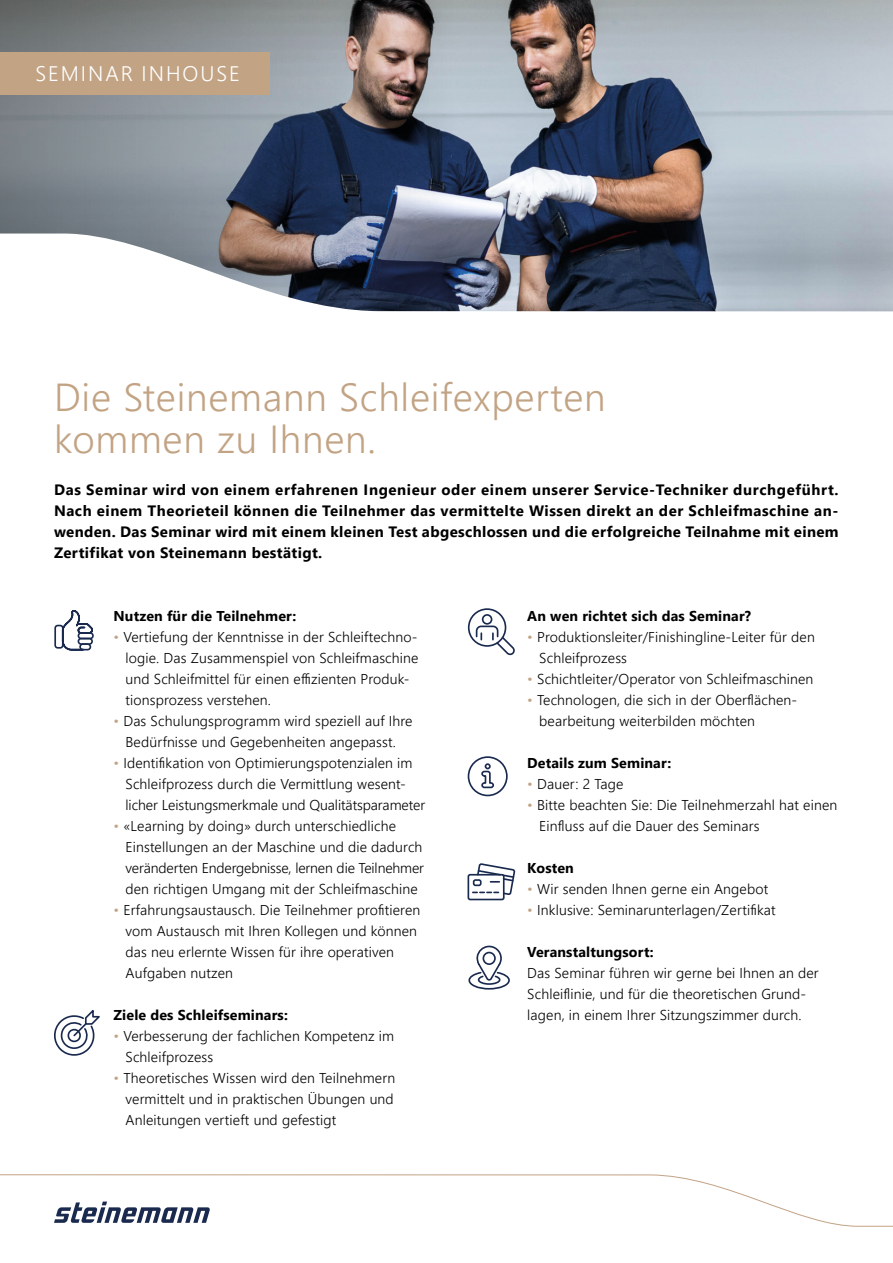
<style>
.page{position:relative;width:893px;height:1263px;background:#fff}
.page>*{position:absolute;margin:0;border:0;box-sizing:border-box;transform-origin:0 0}
.t1{font:300 39px/42px "Segoe UI";letter-spacing:.02em;color:#c2a384}
.t2{font:300 21px "Segoe UI";letter-spacing:.095em;color:#fff}
.t3{font:700 15px/21px "Segoe UI";letter-spacing:.035em;color:#000}
.t4{font:300 14.25px/21px "Segoe UI";letter-spacing:.01em;color:#000}
.t5{font:700 14.25px "Segoe UI";letter-spacing:.01em;color:#000}
.s1{color:#c2a384}
</style>
<div class="page">
<img style="left:454px;top:0;width:439px;height:233px">
<svg style="left:0;top:0;width:454px;height:233px;background:#737982"></svg>
<div style="left:0;top:52px;width:270px;height:43px;background:#c2a384"></div>
<svg style="left:0;top:233px;width:893px;height:79px"></svg>
<svg style="left:0;top:1174px;width:893px;height:53px"></svg>
<div style="left:468px;top:608px;width:38px;height:39px;border:2px solid #1a2a4f;border-radius:50%"></div>
<svg style="left:475px;top:625px;width:40px;height:31px"></svg>
<div style="left:482px;top:614px;width:10px;height:11px;border:2px solid #1a2a4f;border-radius:50%"></div>
<svg style="left:54px;top:1010px;width:46px;height:46px"></svg>
<div style="left:468px;top:756px;width:40px;height:40px;border:2px solid #1a2a4f;border-radius:50%"></div>
<svg style="left:481px;top:763px;width:13px;height:26px"></svg>
<div style="left:467px;top:874px;width:38px;height:26px;border:2px solid #1a2a4f;border-radius:2px"></div>
<svg style="left:473px;top:863px;width:43px;height:33px"></svg>
<svg style="left:468px;top:946px;width:42px;height:44px"></svg>
<div style="left:482px;top:952px;width:14px;height:13px;border:2px solid #1a2a4f;border-radius:50%"></div>
<div style="left:54px;top:625px;width:10px;height:24px;border:2px solid #1a2a4f;border-radius:3px"></div>
<svg style="left:61px;top:610px;width:32px;height:41px"></svg>
<div style="left:78px;top:632px;width:16px;height:7px;border:2px solid #1a2a4f;border-radius:3px"></div>
<div style="left:78px;top:638px;width:15px;height:7px;border:2px solid #1a2a4f;border-radius:3px"></div>
<div style="left:79px;top:643px;width:12px;height:7px;border:2px solid #1a2a4f;border-radius:3px"></div>
<h2 class="t2" style="left:35px;top:53px;width:206px">SEMINAR INHOUSE</h2>
<h1 class="t1" style="left:54px;top:372px;width:553px">Die Steinemann Schleifexperten kommen zu Ihnen.</h1>
<p class="t3" style="left:54px;top:478px;width:786px">Das Seminar wird von einem erfahrenen Ingenieur oder einem unserer Service-Techniker durchgeführt.<br>Nach einem Theorieteil können die Teilnehmer das vermittelte Wissen direkt an der Schleifmaschine an&shy;wenden. Das Seminar wird mit einem kleinen Test abgeschlossen und die erfolgreiche Teilnahme mit einem Zertifikat von Steinemann bestätigt.</p>
<p class="t5" style="left:114px;top:603px;width:184px">Nutzen für die Teilnehmer:</p>
<p class="t4" style="left:126px;top:625px;width:294px;text-indent:-12px"><span class="s1">•</span> Vertiefung der Kenntnisse in der Schleiftechno&shy;logie. Das Zusammenspiel von Schleifmaschine und Schleifmittel für einen effizienten Produk&shy;tionsprozess verstehen.</p>
<p class="t4" style="left:114px;top:709px;width:300px;text-align:center"><span class="s1">•</span> Das Schulungsprogramm wird speziell auf Ihre<br>Bedürfnisse und Gegebenheiten angepasst.</p>
<p class="t4" style="left:126px;top:751px;width:301px;text-indent:-12px"><span class="s1">•</span> Identifikation von Optimierungspotenzialen im<br>Schleifprozess durch die Vermittlung wesent&shy;licher Leistungsmerkmale und Qualitätsparameter</p>
<p class="t4" style="left:126px;top:814px;width:300px;text-indent:-12px"><span class="s1">•</span> «Learning by doing» durch unterschiedliche Einstellungen an der Maschine und die dadurch veränderten Endergebnisse, lernen die Teilnehmer den richtigen Umgang mit der Schleifmaschine</p>
<p class="t4" style="left:126px;top:898px;width:296px;text-indent:-12px"><span class="s1">•</span> Erfahrungsaustausch. Die Teilnehmer profitieren vom Austausch mit Ihren Kollegen und können das neu erlernte Wissen für ihre operativen Aufgaben nutzen</p>
<p class="t5" style="left:114px;top:1002px;width:176px">Ziele des Schleifseminars:</p>
<p class="t4" style="left:126px;top:1024px;width:270px;text-indent:-12px"><span class="s1">•</span> Verbesserung der fachlichen Kompetenz im<br>Schleifprozess</p>
<p class="t4" style="left:126px;top:1066px;width:271px;text-align:justify;text-indent:-12px"><span class="s1">•</span> Theoretisches Wissen wird den Teilnehmern vermittelt und in praktischen Übungen und Anleitungen vertieft und gefestigt</p>
<p class="t5" style="left:527px;top:603px;width:225px">An wen richtet sich das Seminar?</p>
<p class="t4" style="left:539px;top:625px;width:277px;text-indent:-12px"><span class="s1">•</span> Produktionsleiter/Finishingline-Leiter für den<br>Schleifprozess</p>
<p class="t4" style="left:527px;top:667px;width:288px"><span class="s1">•</span> Schichtleiter/Operator von Schleifmaschinen</p>
<p class="t4" style="left:539px;top:688px;width:257px;text-indent:-12px"><span class="s1">•</span> Technologen, die sich in der Oberflächen&shy;bearbeitung weiterbilden möchten</p>
<p class="t5" style="left:527px;top:750px;width:146px">Details zum Seminar:</p>
<p class="t4" style="left:527px;top:772px;width:98px"><span class="s1">•</span> Dauer: 2 Tage</p>
<p class="t4" style="left:539px;top:793px;width:299px;text-indent:-12px"><span class="s1">•</span> Bitte beachten Sie: Die Teilnehmerzahl hat einen<br>Einfluss auf die Dauer des Seminars</p>
<p class="t5" style="left:527px;top:855px;width:48px">Kosten</p>
<p class="t4" style="left:527px;top:877px;width:242px"><span class="s1">•</span> Wir senden Ihnen gerne ein Angebot</p>
<p class="t4" style="left:527px;top:898px;width:250px"><span class="s1">•</span> Inklusive: Seminarunterlagen/Zertifikat</p>
<p class="t5" style="left:527px;top:939px;width:128px">Veranstaltungsort:</p>
<p class="t4" style="left:527px;top:961px;width:293px">Das Seminar führen wir gerne bei Ihnen an der<br>Schleiflinie, und für die theoretischen Grund&shy;lagen, in einem Ihrer Sitzungszimmer durch.</p>
</div>
